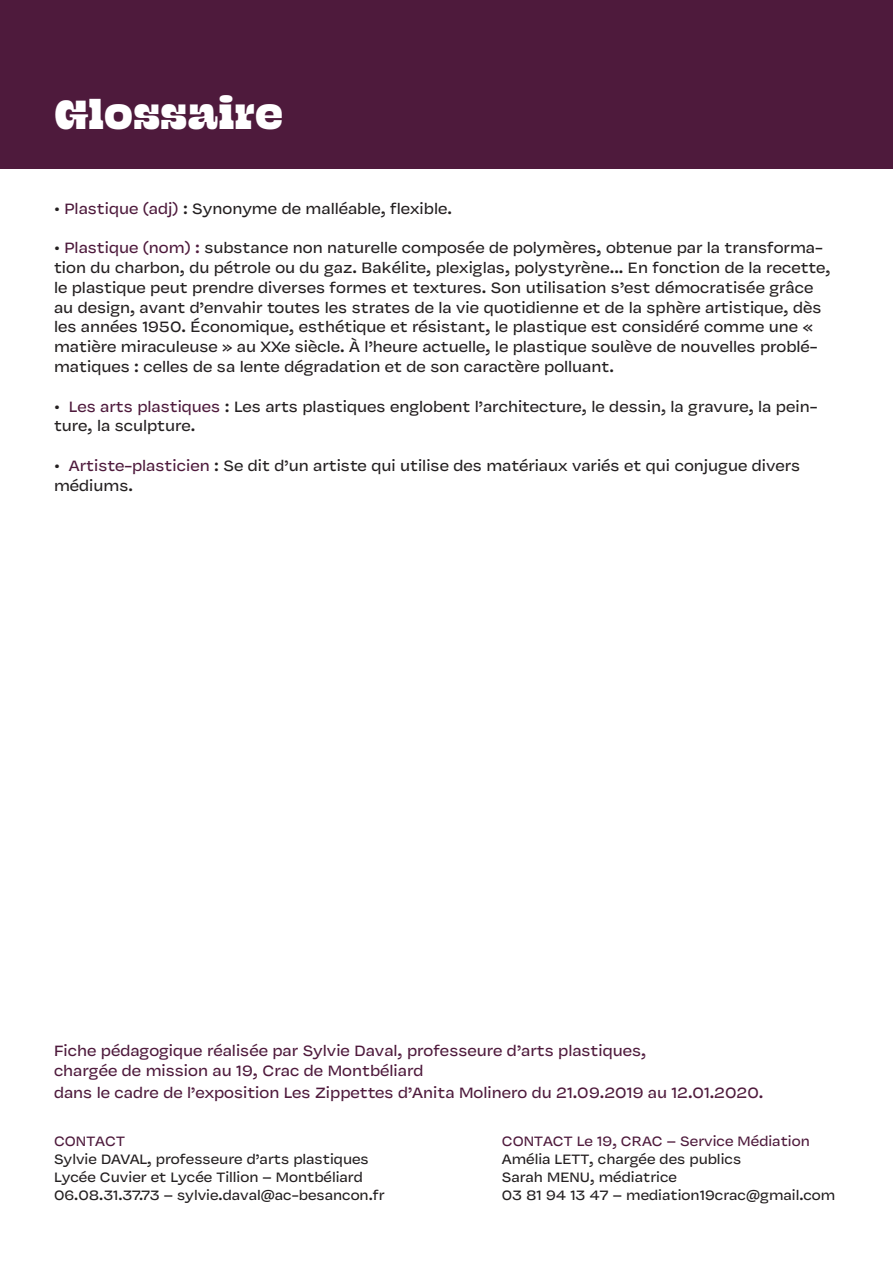
<style>
.page{position:relative;width:893px;height:1263px;background:#fff}
.page>*{position:absolute;margin:0;border:0;box-sizing:border-box;transform-origin:0 0}
.t1{font:45px "Beastly 12 Point";color:#fff}
.t2{font:16.5px/19.8px "Vulf Sans";color:#231f20}
.t3{font:16.5px "Vulf Sans";color:#4e1a3c}
.t4{font:15px/18px "Vulf Sans";color:#231f20}
.t5{font:15px "Vulf Sans";color:#4e1a3c}
.s1{color:#4e1a3c}
</style>
<div class="page">
<div style="left:0;top:0;width:893px;height:169px;background:#4e1a3c"></div>
<p class="t1" style="left:54px;top:83px;width:231px">Glossaire</p>
<p class="t2" style="left:54px;top:198px;width:399px">• <span class="s1">Plastique (adj)</span> : Synonyme de malléable, flexible.</p>
<p class="t2" style="left:54px;top:238px;width:778px">• <span class="s1">Plastique (nom) :</span> substance non naturelle composée de polymères, obtenue par la transforma&shy;tion du charbon, du pétrole ou du gaz. Bakélite, plexiglas, polystyrène... En fonction de la recette, le plastique peut prendre diverses formes et textures. Son utilisation s’est démocratisée grâce au design, avant d’envahir toutes les strates de la vie quotidienne et de la sphère artistique, dès les années 1950. Économique, esthétique et résistant, le plastique est considéré comme une « matière miraculeuse » au XXe siècle. À l’heure actuelle, le plastique soulève de nouvelles problé&shy;matiques : celles de sa lente dégradation et de son caractère polluant.</p>
<p class="t2" style="left:54px;top:396px;width:765px">• <span class="s1">Les arts plastiques</span> : Les arts plastiques englobent l’architecture, le dessin, la gravure, la pein&shy;ture, la sculpture.</p>
<p class="t2" style="left:54px;top:455px;width:748px">• <span class="s1">Artiste-plasticien</span> : Se dit d’un artiste qui utilise des matériaux variés et qui conjugue divers médiums.</p>
<p class="t3" style="left:54px;top:1040px;width:594px">Fiche pédagogique réalisée par Sylvie Daval, professeure d’arts plastiques,</p>
<p class="t3" style="left:54px;top:1059px;width:371px">chargée de mission au 19, Crac de Montbéliard</p>
<p class="t3" style="left:54px;top:1081px;width:711px">dans le cadre de l’exposition Les Zippettes d’Anita Molinero du 21.09.2019 au 12.01.2020.</p>
<p class="t5" style="left:54px;top:1130px;width:73px">CONTACT</p>
<p class="t4" style="left:54px;top:1149px;width:316px">Sylvie DAVAL, professeure d’arts plastiques<br>Lycée Cuvier et Lycée Tillion – Montbéliard</p>
<p class="t4" style="left:54px;top:1185px;width:332px">06.08.31.37.73 – sylvie.daval@ac-besancon.fr</p>
<p class="t5" style="left:502px;top:1130px;width:310px">CONTACT Le 19, CRAC – Service Médiation</p>
<p class="t4" style="left:502px;top:1149px;width:241px">Amélia LETT, chargée des publics</p>
<p class="t4" style="left:502px;top:1167px;width:177px">Sarah MENU, médiatrice</p>
<p class="t4" style="left:502px;top:1185px;width:335px">03 81 94 13 47 – mediation19crac@gmail.com</p>
</div>
